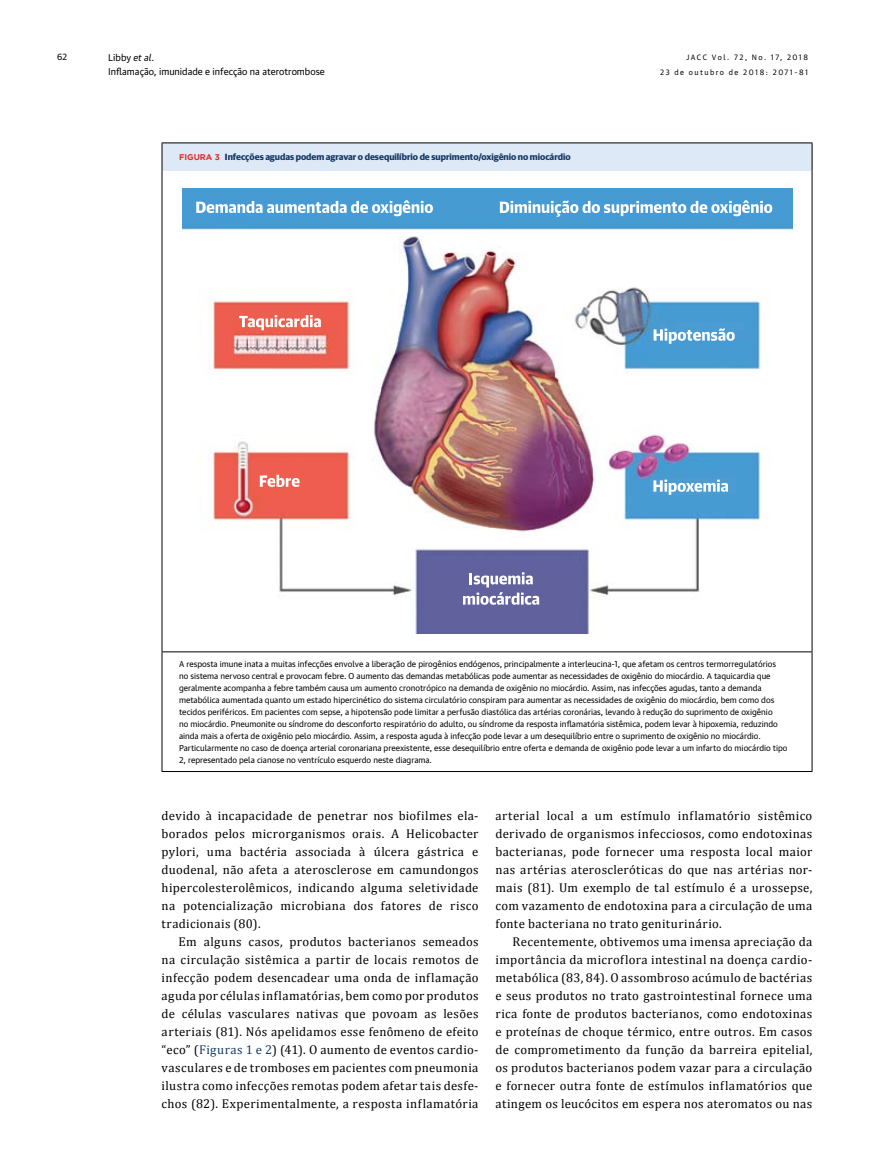
<style>
.page{position:relative;width:872px;height:1170px;background:#fff}
.page>*{position:absolute;margin:0;border:0;box-sizing:border-box;transform-origin:0 0}
.t1{font:12.75px/18px "Cambria";letter-spacing:.03em;color:#000;text-align:justify}
.t2{font:9.45px/14.2px "Guardian Sans Text";color:#000}
.t3{font:700 9px "Guardian Sans";color:#183a66}
.t4{font:9px "Guardian Sans";color:#000}
.t5{font:8.25px/12px "Guardian Sans Text";color:#000}
.t6{font:7.5px/15px "Guardian Sans Text";letter-spacing:.2em;color:#000;text-align:right}
.s1{font-style:italic}
.s2{font-family:"Gotham";font-size:8.25px;color:#e12a2d}
.s3{color:#183a66}
</style>
<div class="page">
<div style="left:162px;top:143px;width:650px;height:27px;background:#dee9f7"></div>
<hr style="left:162px;top:170px;width:1px;height:481px;background:#000">
<hr style="left:811px;top:170px;width:1px;height:481px;background:#000">
<hr style="left:162px;top:142px;width:650px;height:1px;background:#000">
<svg style="left:162px;top:143px;width:1px;height:27px"></svg>
<svg style="left:811px;top:143px;width:1px;height:27px"></svg>
<hr style="left:162px;top:651px;width:650px;height:1px;background:#000">
<hr style="left:162px;top:652px;width:1px;height:119px;background:#000">
<hr style="left:811px;top:652px;width:1px;height:119px;background:#000">
<hr style="left:162px;top:771px;width:650px;height:1px;background:#000">
<img style="left:182px;top:189px;width:610px;height:444px">
<svg style="left:196px;top:200px;width:237px;height:16px"></svg>
<svg style="left:500px;top:200px;width:272px;height:17px"></svg>
<svg style="left:239px;top:315px;width:82px;height:15px"></svg>
<svg style="left:260px;top:474px;width:39px;height:13px"></svg>
<svg style="left:653px;top:328px;width:81px;height:16px"></svg>
<svg style="left:653px;top:479px;width:75px;height:16px"></svg>
<svg style="left:463px;top:572px;width:76px;height:32px"></svg>
<p class="t4" style="left:57px;top:50px;width:11px">62</p>
<p class="t2" style="left:108px;top:50px;width:218px">Libby <span class="s1">et al.<br></span>Inflamação, imunidade e infecção na aterotrombose</p>
<p class="t3" style="left:179px;top:150px;width:393px"><span class="s2">FIGURA 3</span> Infecções agudas podem agravar o desequilíbrio de suprimento/oxigênio no miocárdio</p>
<p class="t6" style="left:660px;top:49px;width:149px">JACC Vol. 72, No. 17, 2018<br>23 de outubro de 2018: 2071-81</p>
<p class="t5" style="left:179px;top:657px;width:610px">A resposta imune inata a muitas infecções envolve a liberação de pirogênios endógenos, principalmente a interleucina-1, que afetam os centros termorregulatórios no sistema nervoso central e provocam febre. O aumento das demandas metabólicas pode aumentar as necessidades de oxigênio do miocárdio. A taquicardia que geralmente acompanha a febre também causa um aumento cronotrópico na demanda de oxigênio no miocárdio. Assim, nas infecções agudas, tanto a demanda metabólica aumentada quanto um estado hipercinético do sistema circulatório conspiram para aumentar as necessidades de oxigênio do miocárdio, bem como dos tecidos periféricos. Em pacientes com sepse, a hipotensão pode limitar a perfusão diastólica das artérias coronárias, levando à redução do suprimento de oxigênio<br>no miocárdio. Pneumonite ou síndrome do desconforto respiratório do adulto, ou síndrome da resposta inflamatória sistêmica, podem levar à hipoxemia, reduzindo ainda mais a oferta de oxigênio pelo miocárdio. Assim, a resposta aguda à infecção pode levar a um desequilíbrio entre o suprimento de oxigênio no miocárdio.<br>Particularmente no caso de doença arterial coronariana preexistente, esse desequilíbrio entre oferta e demanda de oxigênio pode levar a um infarto do miocárdio tipo 2, representado pela cianose no ventrículo esquerdo neste diagrama.</p>
<p class="t1" style="left:162px;top:806px;width:318px">devido à incapacidade de penetrar nos biofilmes ela&shy;borados pelos microrganismos orais. A Helicobacter pylori, uma bactéria associada à úlcera gástrica e duodenal, não afeta a aterosclerose em camundongos hipercolesterolêmicos, indicando alguma seletividade na potencialização microbiana dos fatores de risco tradicionais (80).</p>
<p class="t1" style="left:162px;top:932px;width:318px;text-indent:17px">Em alguns casos, produtos bacterianos semeados na circulação sistêmica a partir de locais remotos de infecção podem desencadear uma onda de inflamação aguda por células inflamatórias, bem como por produtos de células vasculares nativas que povoam as lesões arteriais (81). Nós apelidamos esse fenômeno de efeito “eco” (<span class="s3">Figuras 1 e 2</span>) (41). O aumento de eventos cardio&shy;vasculares e de tromboses em pacientes com pneumonia ilustra como infecções remotas podem afetar tais desfe&shy;chos (82). Experimentalmente, a resposta inflamatória</p>
<p class="t1" style="left:495px;top:806px;width:318px">arterial local a um estímulo inflamatório sistêmico derivado de organismos infecciosos, como endotoxinas bacterianas, pode fornecer uma resposta local maior nas artérias ateroscleróticas do que nas artérias nor&shy;mais (81). Um exemplo de tal estímulo é a urossepse, com vazamento de endotoxina para a circulação de uma fonte bacteriana no trato geniturinário.</p>
<p class="t1" style="left:495px;top:932px;width:318px;text-indent:17px">Recentemente, obtivemos uma imensa apreciação da importância da microflora intestinal na doença cardio&shy;metabólica (83, 84). O assombroso acúmulo de bactérias e seus produtos no trato gastrointestinal fornece uma rica fonte de produtos bacterianos, como endotoxinas e proteínas de choque térmico, entre outros. Em casos de comprometimento da função da barreira epitelial, os produtos bacterianos podem vazar para a circulação e fornecer outra fonte de estímulos inflamatórios que atingem os leucócitos em espera nos ateromatos ou nas</p>
</div>
